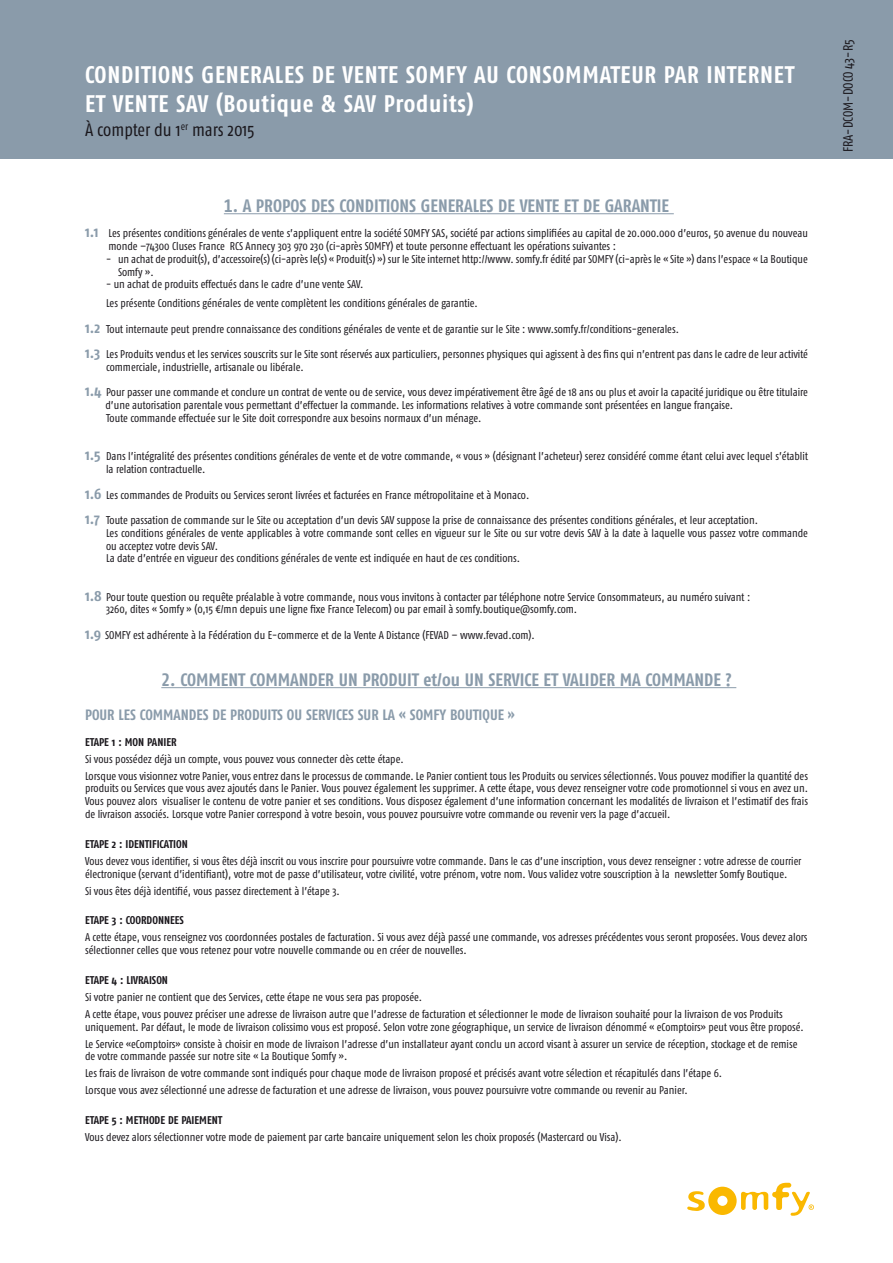
<style>
.page{position:relative;width:893px;height:1263px;background:#fff}
.page>*{position:absolute;margin:0;border:0;box-sizing:border-box;transform-origin:0 0}
.t1{font:700 24px/28.8px "Fago Co";letter-spacing:.03em;color:#fff}
.t2{font:700 18px "Fago Co";color:#8a9baa}
.t3{font:18px "Fago Co";color:#1a171c}
.t4{font:700 15px "Fago Co";color:#8a9baa}
.t5{font:13.5px "Fago Co";color:#1a171c}
.t6{font:11.25px/12.8px "Fago Co";color:#1a171c}
.t7{font:700 11.25px "Fago Co";color:#1a171c}
.s1{font-family:"Fago Co Bold Tf";font-weight:400}
.s2{font-weight:700;font-size:15px;color:#8a9baa}
</style>
<div class="page">
<div style="left:0;top:0;width:893px;height:158px;background:#8a9baa"></div>
<hr style="left:224px;top:213px;width:450px;height:1px;background:#8a9baa">
<hr style="left:161px;top:687px;width:575px;height:1px;background:#8a9baa">
<svg style="left:687px;top:1183px;width:127px;height:33px"></svg>
<h1 class="t1" style="left:85px;top:60px;width:711px">CONDITIONS GENERALES DE VENTE SOMFY AU CONSOMMATEUR PAR INTERNET<br>ET VENTE SAV (Boutique &amp; SAV Produits)</h1>
<h2 class="t3" style="left:85px;top:120px;width:171px">À compter du 1<sup>er</sup> mars 2015</h2>
<h2 class="t2" style="left:224px;top:195px;width:447px"><span class="s1">1.</span> A PROPOS DES CONDITIONS GENERALES DE VENTE ET DE GARANTIE</h2>
<p class="t6" style="left:109px;top:227px;width:701px;text-indent:-23px"><span class="s2">1.1</span> Les présentes conditions générales de vente s’appliquent entre la société SOMFY SAS, société par actions simplifiées au capital de 20.000.000 d’euros, 50 avenue du nouveau monde –74300 Cluses France RCS Annecy 303 970 230 (ci-après SOMFY) et toute personne effectuant les opérations suivantes :</p>
<p class="t6" style="left:118px;top:253px;width:691px;text-indent:-12px">- un achat de produit(s), d’accessoire(s) (ci-après le(s) « Produit(s) ») sur le Site internet http://www. somfy.fr édité par SOMFY (ci-après le « Site ») dans l’espace « La Boutique<br>Somfy ».</p>
<p class="t6" style="left:106px;top:275px;width:373px;line-height:18.8px">- un achat de produits effectués dans le cadre d’une vente SAV.<br>Les présente Conditions générales de vente complètent les conditions générales de garantie.</p>
<p class="t6" style="left:85px;top:322px;width:595px"><span class="s2">1.2</span> Tout internaute peut prendre connaissance des conditions générales de vente et de garantie sur le Site : www.somfy.fr/conditions-generales.</p>
<p class="t6" style="left:106px;top:348px;width:703px;text-indent:-21px"><span class="s2">1.3</span> Les Produits vendus et les services souscrits sur le Site sont réservés aux particuliers, personnes physiques qui agissent à des fins qui n’entrent pas dans le cadre de leur activité commerciale, industrielle, artisanale ou libérale.</p>
<p class="t6" style="left:105px;top:386px;width:704px;text-indent:-20px"><span class="s2">1.4</span> Pour passer une commande et conclure un contrat de vente ou de service, vous devez impérativement être âgé de 18 ans ou plus et avoir la capacité juridique ou être titulaire d’une autorisation parentale vous permettant d’effectuer la commande. Les informations relatives à votre commande sont présentées en langue française.<br>Toute commande effectuée sur le Site doit correspondre aux besoins normaux d’un ménage.</p>
<p class="t6" style="left:106px;top:450px;width:703px;text-indent:-21px"><span class="s2">1.5</span> Dans l’intégralité des présentes conditions générales de vente et de votre commande, « vous » (désignant l’acheteur) serez considéré comme étant celui avec lequel s’établit la relation contractuelle.</p>
<p class="t6" style="left:85px;top:488px;width:446px"><span class="s2">1.6</span> Les commandes de Produits ou Services seront livrées et facturées en France métropolitaine et à Monaco.</p>
<p class="t6" style="left:106px;top:514px;width:703px;text-indent:-21px"><span class="s2">1.7</span> Toute passation de commande sur le Site ou acceptation d’un devis SAV suppose la prise de connaissance des présentes conditions générales, et leur acceptation.<br>Les conditions générales de vente applicables à votre commande sont celles en vigueur sur le Site ou sur votre devis SAV à la date à laquelle vous passez votre commande ou acceptez votre devis SAV.<br>La date d’entrée en vigueur des conditions générales de vente est indiquée en haut de ces conditions.</p>
<p class="t6" style="left:106px;top:590px;width:646px;text-indent:-21px"><span class="s2">1.8</span> Pour toute question ou requête préalable à votre commande, nous vous invitons à contacter par téléphone notre Service Consommateurs, au numéro suivant :<br>3260, dites « Somfy » (0,15 €/mn depuis une ligne fixe France Telecom) ou par email à somfy.boutique@somfy.com.</p>
<p class="t6" style="left:85px;top:628px;width:451px"><span class="s2">1.9</span> SOMFY est adhérente à la Fédération du E-commerce et de la Vente A Distance (FEVAD – www.fevad.com).</p>
<h2 class="t2" style="left:161px;top:669px;width:572px"><span class="s1">2.</span> COMMENT COMMANDER UN PRODUIT et/ou UN SERVICE ET VALIDER MA COMMANDE ?</h2>
<h3 class="t4" style="left:85px;top:706px;width:431px">POUR LES COMMANDES DE PRODUITS OU SERVICES SUR LA « SOMFY BOUTIQUE »</h3>
<p class="t7" style="left:85px;top:735px;width:93px">ETAPE 1 : MON PANIER</p>
<p class="t6" style="left:85px;top:750px;width:724px;line-height:17px">Si vous possédez déjà un compte, vous pouvez vous connecter dès cette étape.<br>Lorsque vous visionnez votre Panier, vous entrez dans le processus de commande. Le Panier contient tous les Produits ou services sélectionnés. Vous pouvez modifier la quantité des</p>
<p class="t6" style="left:85px;top:782px;width:724px;text-align:justify">produits ou Services que vous avez ajoutés dans le Panier. Vous pouvez également les supprimer. A cette étape, vous devez renseigner votre code promotionnel si vous en avez un.<br>Vous pouvez alors visualiser le contenu de votre panier et ses conditions. Vous disposez également d’une information concernant les modalités de livraison et l’estimatif des frais de livraison associés. Lorsque votre Panier correspond à votre besoin, vous pouvez poursuivre votre commande ou revenir vers la page d’accueil.</p>
<p class="t7" style="left:85px;top:837px;width:104px">ETAPE 2 : IDENTIFICATION</p>
<p class="t6" style="left:85px;top:854px;width:718px">Vous devez vous identifier, si vous êtes déjà inscrit ou vous inscrire pour poursuivre votre commande. Dans le cas d’une inscription, vous devez renseigner : votre adresse de courrier électronique (servant d’identifiant), votre mot de passe d’utilisateur, votre civilité, votre prénom, votre nom. Vous validez votre souscription à la newsletter Somfy Boutique.</p>
<p class="t6" style="left:85px;top:884px;width:256px">Si vous êtes déjà identifié, vous passez directement à l’étape 3.</p>
<p class="t7" style="left:85px;top:914px;width:100px">ETAPE 3 : COORDONNEES</p>
<p class="t6" style="left:85px;top:931px;width:724px">A cette étape, vous renseignez vos coordonnées postales de facturation. Si vous avez déjà passé une commande, vos adresses précédentes vous seront proposées. Vous devez alors sélectionner celles que vous retenez pour votre nouvelle commande ou en créer de nouvelles.</p>
<p class="t7" style="left:85px;top:973px;width:84px">ETAPE 4 : LIVRAISON</p>
<p class="t6" style="left:85px;top:988px;width:699px;line-height:17px">Si votre panier ne contient que des Services, cette étape ne vous sera pas proposée.<br>A cette étape, vous pouvez préciser une adresse de livraison autre que l’adresse de facturation et sélectionner le mode de livraison souhaité pour la livraison de vos Produits</p>
<p class="t6" style="left:85px;top:1018px;width:720px;line-height:17px">uniquement. Par défaut, le mode de livraison colissimo vous est proposé. Selon votre zone géographique, un service de livraison dénommé « eComptoirs» peut vous être proposé.<br>Le Service «eComptoirs» consiste à choisir en mode de livraison l’adresse d’un installateur ayant conclu un accord visant à assurer un service de réception, stockage et de remise</p>
<p class="t6" style="left:85px;top:1048px;width:639px;line-height:17px">de votre commande passée sur notre site « La Boutique Somfy ».<br>Les frais de livraison de votre commande sont indiqués pour chaque mode de livraison proposé et précisés avant votre sélection et récapitulés dans l’étape 6.<br>Lorsque vous avez sélectionné une adresse de facturation et une adresse de livraison, vous pouvez poursuivre votre commande ou revenir au Panier.</p>
<p class="t7" style="left:85px;top:1113px;width:139px">ETAPE 5 : METHODE DE PAIEMENT</p>
<p class="t6" style="left:85px;top:1131px;width:538px">Vous devez alors sélectionner votre mode de paiement par carte bancaire uniquement selon les choix proposés (Mastercard ou Visa).</p>
<p class="t5" style="left:840px;top:152px;width:114px;rotate:-90deg">FRA-DCOM-DOCO 43-R5</p>
</div>
